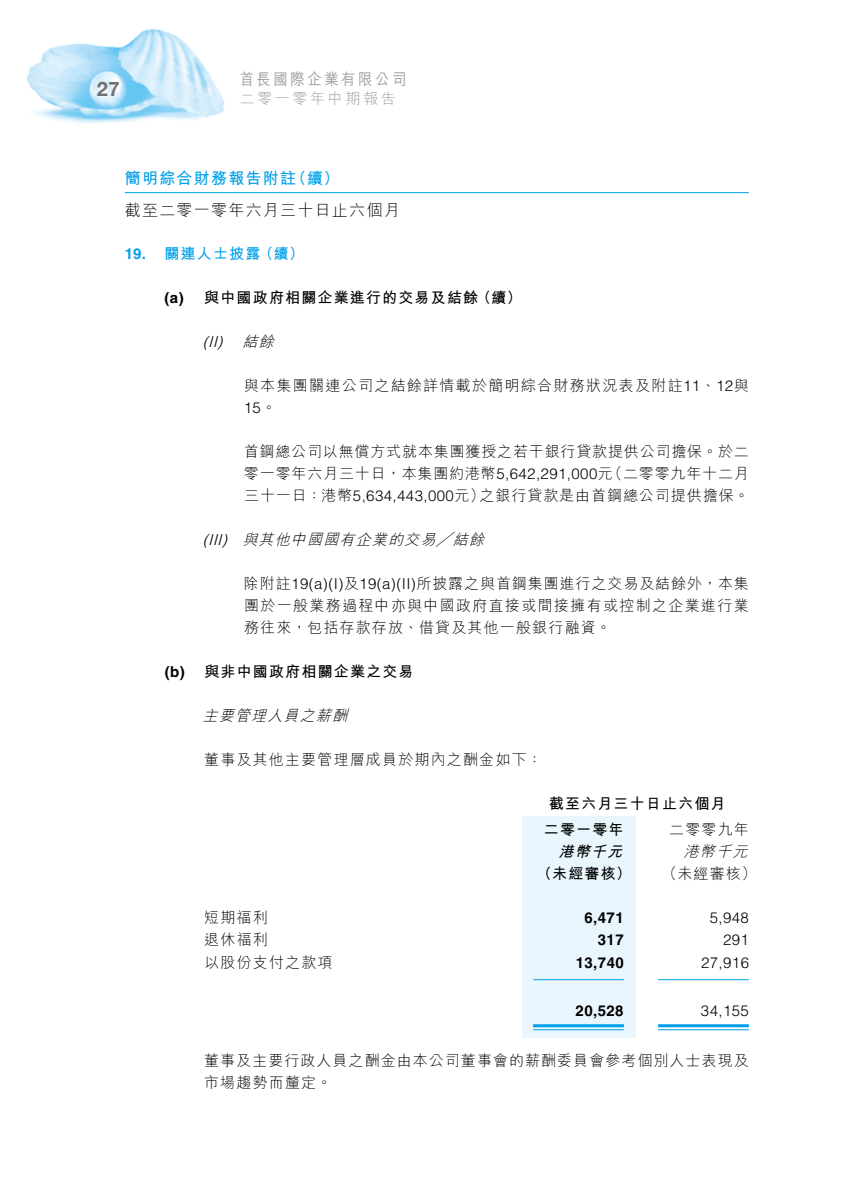
<style>
.page{position:relative;width:851px;height:1191px;background:#fff}
.page>*{position:absolute;margin:0;border:0;box-sizing:border-box;transform-origin:0 0}
.t1{font:700 20px "Helvetica Neue LT Std";color:#727172}
.t2{font:300 16px "M Hei HK";letter-spacing:.08em;color:#000}
.t3{font:700 16px "M Hei HK";letter-spacing:.08em;color:#00a0e9}
.t4{font:500 16px "M Hei HK";letter-spacing:.175em;color:#9f9fa0;scale:.9 1}
.t5{font:300 15px/22px "M Hei HK";letter-spacing:.08em;color:#000;text-align:justify}
.t6{font:700 15px "M Hei HK";letter-spacing:.08em;color:#000}
.t7{font:300 15px/22px "M Hei HK";letter-spacing:.06em;color:#000}
.t8{font:300 15px "Helvetica LT Std";letter-spacing:.03em;color:#000}
.t9{font:300 15px/22px "M Hei HK";letter-spacing:.055em;color:#000;text-align:right}
.t10{font:italic 300 15px "M Hei HK";color:#000}
.t11{font:700 15px "Helvetica LT Std";letter-spacing:.03em;color:#000}
.t12{font:300 15px "M Hei HK";letter-spacing:.175em;color:#9f9fa0}
.t13{font:700 15px "M Hei HK";letter-spacing:.08em;color:#00a0e9}
.t14{font:italic 300 15px "Helvetica LT Std";color:#000}
.t15{font:italic 700 15px "M Hei HK";color:#000}
.t16{font:700 15px "Helvetica LT Std";color:#00a0e9}
.s1{font-family:"Helvetica LT Std"}
.s2{font-family:"M Hei HK"}
</style>
<div class="page">
<img style="left:27px;top:28px;width:198px;height:95px">
<hr style="left:125px;top:192px;width:623px;height:1px;background:#00a0e9">
<div style="left:522px;top:816px;width:113px;height:222px;background:#eaf6fd"></div>
<hr style="left:533px;top:979px;width:91px;height:1px;background:#00a0e9">
<hr style="left:658px;top:979px;width:90px;height:1px;background:#00a0e9">
<hr style="left:533px;top:1024px;width:90px;height:3px;background:#00a0e9">
<hr style="left:533px;top:1029px;width:90px;height:1px;background:#00a0e9">
<hr style="left:658px;top:1024px;width:90px;height:3px;background:#00a0e9">
<hr style="left:658px;top:1029px;width:90px;height:1px;background:#00a0e9">
<h1 class="t1" style="left:97px;top:76px;width:24px">27</h1>
<p class="t4" style="left:240px;top:67px;width:187px">首長國際企業有限公司</p>
<p class="t12" style="left:240px;top:88px;width:158px">二零一零年中期報告</p>
<p class="t3" style="left:125px;top:167px;width:173px">簡明綜合財務報告附註</p>
<p class="t2" style="left:125px;top:199px;width:276px">截至二零一零年六月三十日止六個月</p>
<p class="t13" style="left:164px;top:243px;width:141px">關連人士披露（續(</p>
<p class="t3" style="left:290px;top:167px;width:50px">（續(</p>
<p class="t16" style="left:125px;top:245px;width:23px">19.</p>
<p class="t11" style="left:164px;top:289px;width:21px">)a(</p>
<p class="t11" style="left:165px;top:663px;width:21px">b( )</p>
<p class="t6" style="left:204px;top:287px;width:319px">與中國政府相關企業進行的交易及結餘（續(</p>
<p class="t14" style="left:203px;top:332px;width:26px">( )</p>
<p class="t14" style="left:208px;top:332px;width:15px">II</p>
<p class="t10" style="left:242px;top:331px;width:38px">結餘</p>
<p class="t14" style="left:203px;top:530px;width:11px">(</p>
<p class="t14" style="left:222px;top:530px;width:11px">)</p>
<p class="t14" style="left:208px;top:530px;width:20px">III</p>
<p class="t5" style="left:244px;top:374px;width:506px">與本集團關連公司之結餘詳情載於簡明綜合財務狀況表及附註<span class="s1">11</span>、<span class="s1">12</span>與</p>
<p class="t8" style="left:244px;top:398px;width:34px">15<span class="s2">。</span></p>
<p class="t9" style="left:244px;top:440px;width:506px">首鋼總公司以無償方式就本集團獲授之若干銀行貸款提供公司擔保。於二（二零零九年十二月</p>
<p class="t7" style="left:479px;top:462px;width:271px;text-indent:-235px">零一零年六月三十日，本集團約港幣<span class="s1">5,642,291,000</span>元<br>之銀行貸款是由首鋼總公司提供擔保。</p>
<p class="t8" style="left:244px;top:486px;width:242px"><span class="s2">三十一日：港幣</span>5,634,443,000<span class="s2">元）</span></p>
<p class="t10" style="left:452px;top:529px;width:38px">結餘</p>
<p class="t10" style="left:436px;top:529px;width:22px">╱</p>
<p class="t10" style="left:242px;top:529px;width:200px">與其他中國國有企業的交易</p>
<p class="t5" style="left:244px;top:572px;width:506px">除附註<span class="s1">19 a( )(</span> 及<span class="s1">) I 19 a( )(II)</span>所披露之與首鋼集團進行之交易及結餘外，本集團於一般業務過程中亦與中國政府直接或間接擁有或控制之企業進行業務往來，包括存款存放、借貸及其他一般銀行融資。</p>
<p class="t6" style="left:204px;top:661px;width:211px">與非中國政府相關企業之交易</p>
<p class="t10" style="left:203px;top:705px;width:151px">主要管理人員之薪酬</p>
<p class="t5" style="left:204px;top:748px;width:339px">董事及其他主要管理層成員於期內之酬金如下：</p>
<p class="t6" style="left:548px;top:793px;width:178px">截至六月三十日止六個月</p>
<p class="t5" style="left:669px;top:818px;width:81px">二零零九年</p>
<p class="t6" style="left:544px;top:819px;width:81px">二零一零年</p>
<p class="t15" style="left:558px;top:841px;width:70px">港幣千元</p>
<p class="t10" style="left:683px;top:841px;width:70px">港幣千元</p>
<p class="t6" style="left:536px;top:863px;width:96px">（未經審核）</p>
<p class="t5" style="left:662px;top:862px;width:96px">（未經審核(</p>
<p class="t5" style="left:204px;top:906px;width:65px">短期福利</p>
<p class="t11" style="left:584px;top:909px;width:41px">6,471</p>
<p class="t8" style="left:709px;top:908px;width:41px">5,948</p>
<p class="t5" style="left:204px;top:928px;width:65px">退休福利</p>
<p class="t11" style="left:597px;top:931px;width:27px">317</p>
<p class="t8" style="left:723px;top:930px;width:27px">291</p>
<p class="t5" style="left:204px;top:950px;width:130px">以股份支付之款項</p>
<p class="t11" style="left:575px;top:953px;width:49px">13,740</p>
<p class="t8" style="left:701px;top:952px;width:49px">27,916</p>
<p class="t11" style="left:575px;top:1001px;width:49px">20,528</p>
<p class="t5" style="left:204px;top:1048px;width:546px">董事及主要行政人員之酬金由本公司董事會的薪酬委員會參考個別人士表現及市場趨勢而釐定。</p>
<p class="t8" style="left:700px;top:1000px;width:49px">34,155</p>
</div>
